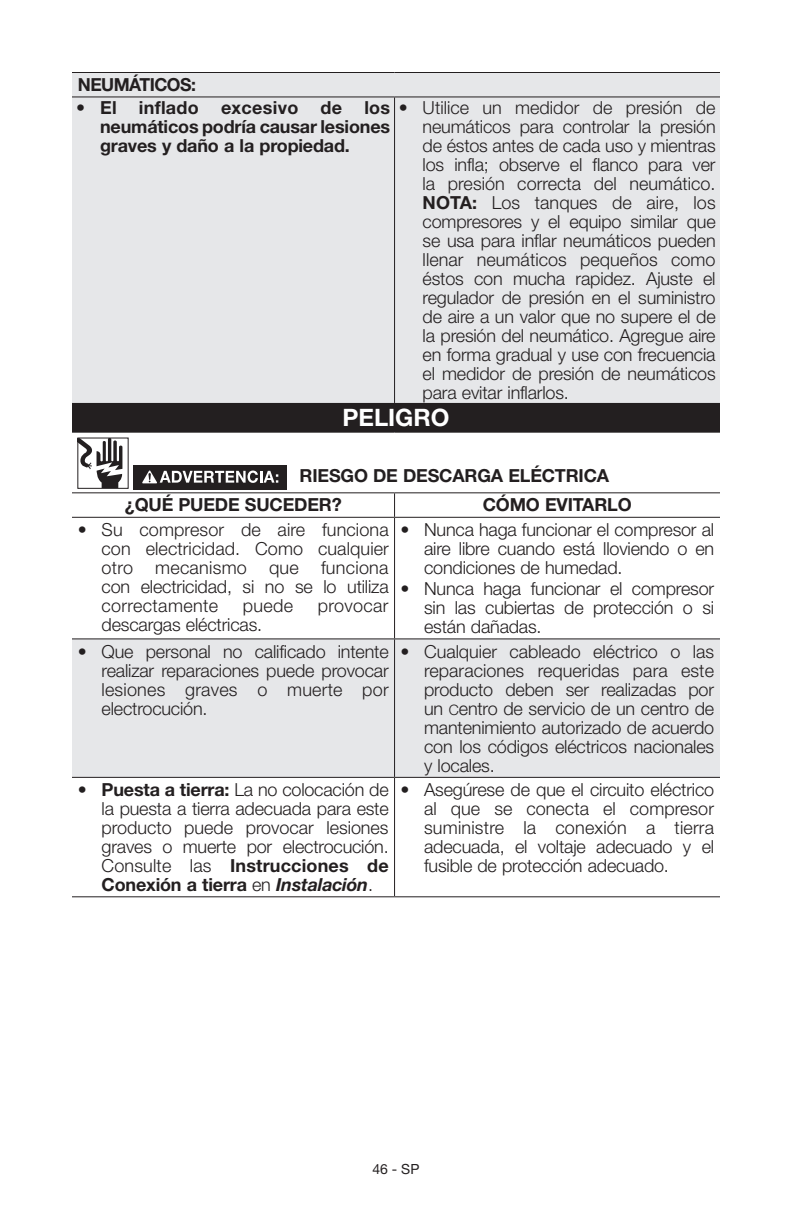
<style>
.page{position:relative;width:792px;height:1224px;background:#fff}
.page>*{position:absolute;margin:0;border:0;box-sizing:border-box;transform-origin:0 0}
._00-Section_Headline{font:700 24px "Helvetica Neue LT Std";color:#fff}
._06-SafetyList_PC_De{font:300 18px/19px "Helvetica Neue LT Std";letter-spacing:-.01em;color:#231f20;text-align:justify}
._06-SafetyList_PC_De-2{font:700 18px/19px "Helvetica Neue LT Std";letter-spacing:-.01em;color:#231f20;text-align:justify}
._02-Subhead_PC_Delta{font:700 18px "Helvetica Neue LT Std";letter-spacing:-.01em;color:#231f20}
._02-Subhead_PC_Delta-2{font:700 18px "Helvetica Neue LT Std";letter-spacing:-.03em;color:#231f20}
._06-SafetyList_PC_De-3{font:300 18px "Helvetica Neue LT Std";letter-spacing:.02em;color:#231f20}
.t1{font:14px "Helvetica Neue LT Std";color:#231f20}
.s1{font-weight:300}
.s2{font-weight:700}
.s3{font-family:"Helvetica Neue LT Std Lt SC800";font-weight:400;font-size:14.4px}
.s4{font-weight:700;font-style:italic}
</style>
<div class="page">
<svg style="left:72px;top:73px;width:648px;height:704px;fill:#e6e7e9"></svg>
<div style="left:72px;top:403px;width:648px;height:29px;background:#231f20"></div>
<hr style="left:72px;top:896px;width:323px;height:1px;background:#231f20">
<hr style="left:395px;top:896px;width:325px;height:1px;background:#231f20">
<hr style="left:72px;top:72px;width:323px;height:1px;background:#231f20">
<hr style="left:395px;top:72px;width:325px;height:1px;background:#231f20">
<hr style="left:72px;top:96px;width:323px;height:1px;background:#231f20">
<hr style="left:395px;top:96px;width:325px;height:1px;background:#231f20">
<hr style="left:394px;top:97px;width:1px;height:306px;background:#231f20">
<hr style="left:72px;top:432px;width:323px;height:1px;background:#231f20">
<hr style="left:395px;top:432px;width:325px;height:1px;background:#231f20">
<hr style="left:72px;top:492px;width:323px;height:1px;background:#231f20">
<hr style="left:395px;top:492px;width:325px;height:1px;background:#231f20">
<svg style="left:394px;top:493px;width:1px;height:24px"></svg>
<hr style="left:72px;top:517px;width:323px;height:1px;background:#231f20">
<hr style="left:395px;top:517px;width:325px;height:1px;background:#231f20">
<hr style="left:394px;top:518px;width:1px;height:120px;background:#231f20">
<hr style="left:72px;top:638px;width:323px;height:1px;background:#231f20">
<hr style="left:395px;top:638px;width:325px;height:1px;background:#231f20">
<hr style="left:394px;top:639px;width:1px;height:138px;background:#231f20">
<hr style="left:72px;top:777px;width:323px;height:1px;background:#231f20">
<hr style="left:395px;top:777px;width:325px;height:1px;background:#231f20">
<hr style="left:394px;top:778px;width:1px;height:118px;background:#231f20">
<svg style="left:80px;top:440px;width:42px;height:46px"></svg>
<div style="left:133px;top:465px;width:154px;height:24px;background:#231f20"></div>
<svg style="left:142px;top:470px;width:136px;height:13px"></svg>
<p class="_02-Subhead_PC_Delta-2" style="left:78px;top:74px;width:120px">NEUMÁTICOS:</p>
<p class="_06-SafetyList_PC_De-2" style="left:100px;top:98px;width:292px;text-indent:-24px"><span class="s1">•</span> El inflado excesivo de los neumáticos podría causar lesiones graves y daño a la propiedad.</p>
<p class="_06-SafetyList_PC_De" style="left:423px;top:98px;width:295px;text-indent:-24px">• Utilice un medidor de presión de neumáticos para controlar la presión de éstos antes de cada uso y mientras los infla; observe el flanco para ver la presión correcta del neumático.<br><span class="s2">NOTA:</span> Los tanques de aire, los compresores y el equipo similar que se usa para inflar neumáticos pueden llenar neumáticos pequeños como éstos con mucha rapidez. Ajuste el regulador de presión en el suministro de aire a un valor que no supere el de la presión del neumático. Agregue aire en forma gradual y use con frecuencia el medidor de presión de neumáticos para evitar inflarlos.</p>
<p class="_00-Section_Headline" style="left:342px;top:403px;width:109px">PELIGRO</p>
<p class="_02-Subhead_PC_Delta" style="left:300px;top:465px;width:311px">RIESGO DE DESCARGA ELÉCTRICA</p>
<p class="_02-Subhead_PC_Delta" style="left:125px;top:494px;width:218px">¿QUÉ PUEDE SUCEDER?</p>
<p class="_02-Subhead_PC_Delta" style="left:483px;top:494px;width:151px">CÓMO EVITARLO</p>
<p class="_06-SafetyList_PC_De" style="left:102px;top:520px;width:289px;text-indent:-24px">• Su compresor de aire funciona con electricidad. Como cualquier otro mecanismo que funciona con electricidad, si no se lo utiliza correctamente</p>
<p class="_06-SafetyList_PC_De" style="left:424px;top:520px;width:292px;text-indent:-24px">• Nunca haga funcionar el compresor al aire libre cuando está lloviendo o en condiciones de humedad.</p>
<p class="_06-SafetyList_PC_De" style="left:424px;top:579px;width:292px;text-indent:-24px">• Nunca haga funcionar el compresor sin las cubiertas de protección o si están dañadas.</p>
<p class="_06-SafetyList_PC_De" style="left:243px;top:596px;width:52px">puede</p>
<p class="_06-SafetyList_PC_De-3" style="left:318px;top:595px;width:72px">provocar</p>
<p class="_06-SafetyList_PC_De" style="left:102px;top:615px;width:162px">descargas eléctricas.</p>
<p class="_06-SafetyList_PC_De" style="left:102px;top:641px;width:289px;text-indent:-24px">• Que personal no calificado intente realizar reparaciones puede provocar lesiones graves o muerte por electrocución.</p>
<p class="_06-SafetyList_PC_De" style="left:424px;top:641px;width:292px;text-indent:-24px">• Cualquier cableado eléctrico o las reparaciones requeridas para este producto deben ser realizadas por un <span class="s3">c</span>entro de servicio de un centro de mantenimiento autorizado de acuerdo con los códigos eléctricos nacionales y locales.</p>
<p class="_06-SafetyList_PC_De" style="left:102px;top:780px;width:289px;text-indent:-24px">• <span class="s2">Puesta a tierra:</span> La no colocación de la puesta a tierra adecuada para este producto puede provocar lesiones graves o muerte por electrocución.<br>Consulte las <span class="s2">Instrucciones de Conexión a tierra</span> en <span class="s4">Instalación</span>.</p>
<p class="_06-SafetyList_PC_De" style="left:424px;top:780px;width:292px;text-indent:-24px">• Asegúrese de que el circuito eléctrico al que se conecta el compresor suministre la conexión a tierra adecuada, el voltaje adecuado y el fusible de protección adecuado.</p>
<p class="t1" style="left:373px;top:1161px;width:48px">46 - SP</p>
</div>
